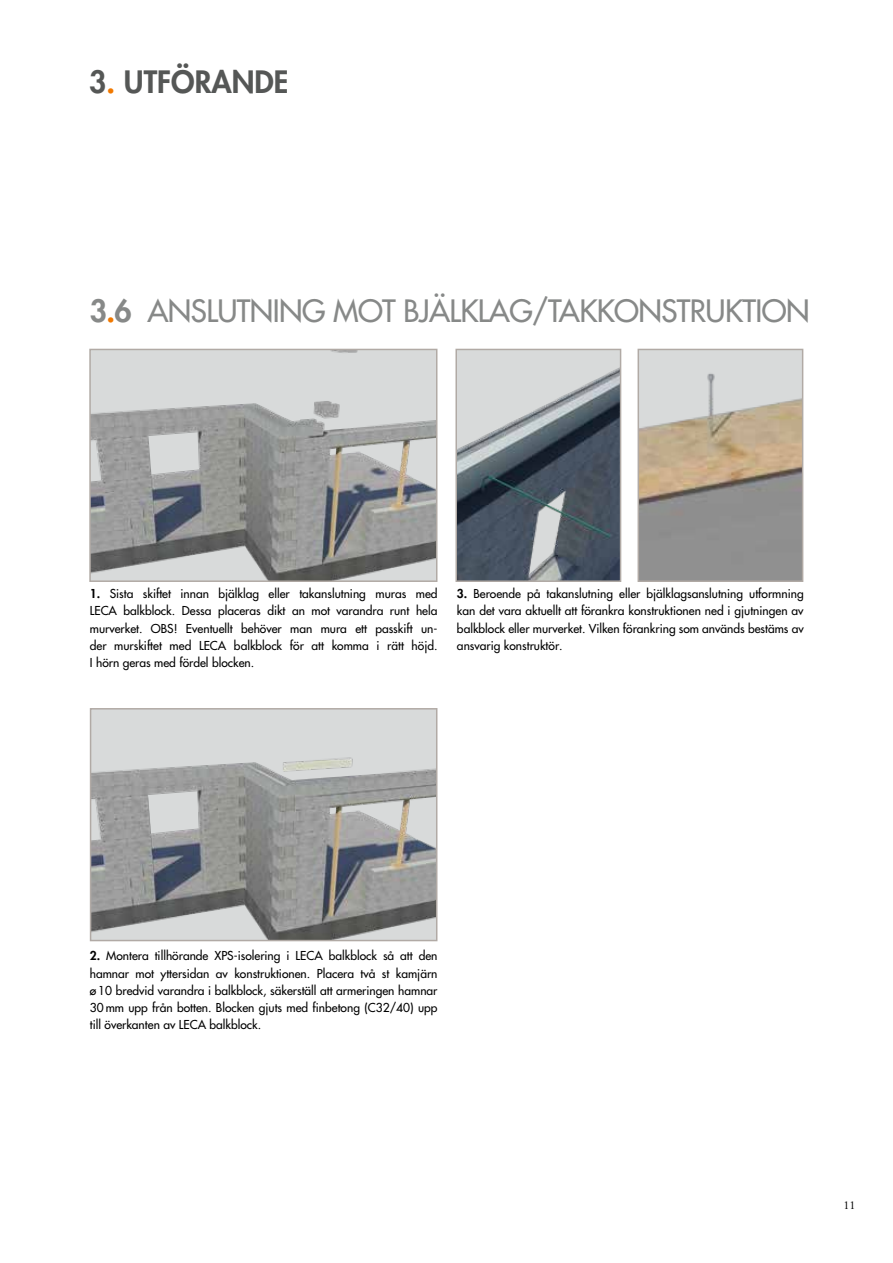
<style>
.page{position:relative;width:893px;height:1263px;background:#fff}
.page>*{position:absolute;margin:0;border:0;box-sizing:border-box;transform-origin:0 0}
.t1{font:500 30px "Futura Std";letter-spacing:-.02em;color:#878988}
.t2{font:800 30px "Futura Std";color:#555756}
.t3{font:500 12px/17.2px "Futura Std";color:#000;text-align:justify}
.t4{font:12px "Adobe Garamond Pro";color:#000}
.s1{color:#f17900}
.s2{font-weight:800}
.s3{font-weight:800;color:#f17900}
</style>
<div class="page">
<img style="left:92px;top:352px;width:342px;height:227px">
<div style="left:89px;top:349px;width:348px;height:233px;border:2px solid #b1aaa5"></div>
<img style="left:93px;top:711px;width:341px;height:227px">
<div style="left:90px;top:708px;width:347px;height:233px;border:2px solid #b1aaa5"></div>
<img style="left:641px;top:352px;width:159px;height:227px">
<div style="left:638px;top:349px;width:165px;height:233px;border:2px solid #b1aaa5"></div>
<img style="left:458px;top:352px;width:160px;height:227px">
<div style="left:455px;top:349px;width:166px;height:233px;border:2px solid #b1aaa5"></div>
<h1 class="t2" style="left:89px;top:63px;width:201px">3<span class="s1">.</span> UTFÖRANDE</h1>
<h1 class="t1" style="left:90px;top:293px;width:721px"><span class="s2">3</span><span class="s3">.</span><span class="s2">6</span> ANSLUTNING MOT BJÄLKLAG/TAKKONSTRUKTION</h1>
<p class="t3" style="left:90px;top:585px;width:349px"><span class="s2">1.</span> Sista skiftet innan bjälklag eller takanslutning muras med LECA balkblock. Dessa placeras dikt an mot varandra runt hela murverket. OBS! Eventuellt behöver man mura ett passkift un&shy;der murskiftet med LECA balkblock för att komma i rätt höjd.<br>I hörn geras med fördel blocken.</p>
<p class="t3" style="left:457px;top:585px;width:348px"><span class="s2">3.</span> Beroende på takanslutning eller bjälklagsanslutning utformning kan det vara aktuellt att förankra konstruktionen ned i gjutningen av balkblock eller murverket. Vilken förankring som används bestäms av ansvarig konstruktör.</p>
<p class="t3" style="left:90px;top:947px;width:349px"><span class="s2">2.</span> Montera tillhörande XPS-isolering i LECA balkblock så att den hamnar mot yttersidan av konstruktionen. Placera två st kamjärn ø 10 bredvid varandra i balkblock, säkerställ att armeringen hamnar 30 mm upp från botten. Blocken gjuts med finbetong (C32/40) upp till överkanten av LECA balkblock.</p>
<p class="t4" style="left:843px;top:1197px;width:13px">11</p>
</div>
